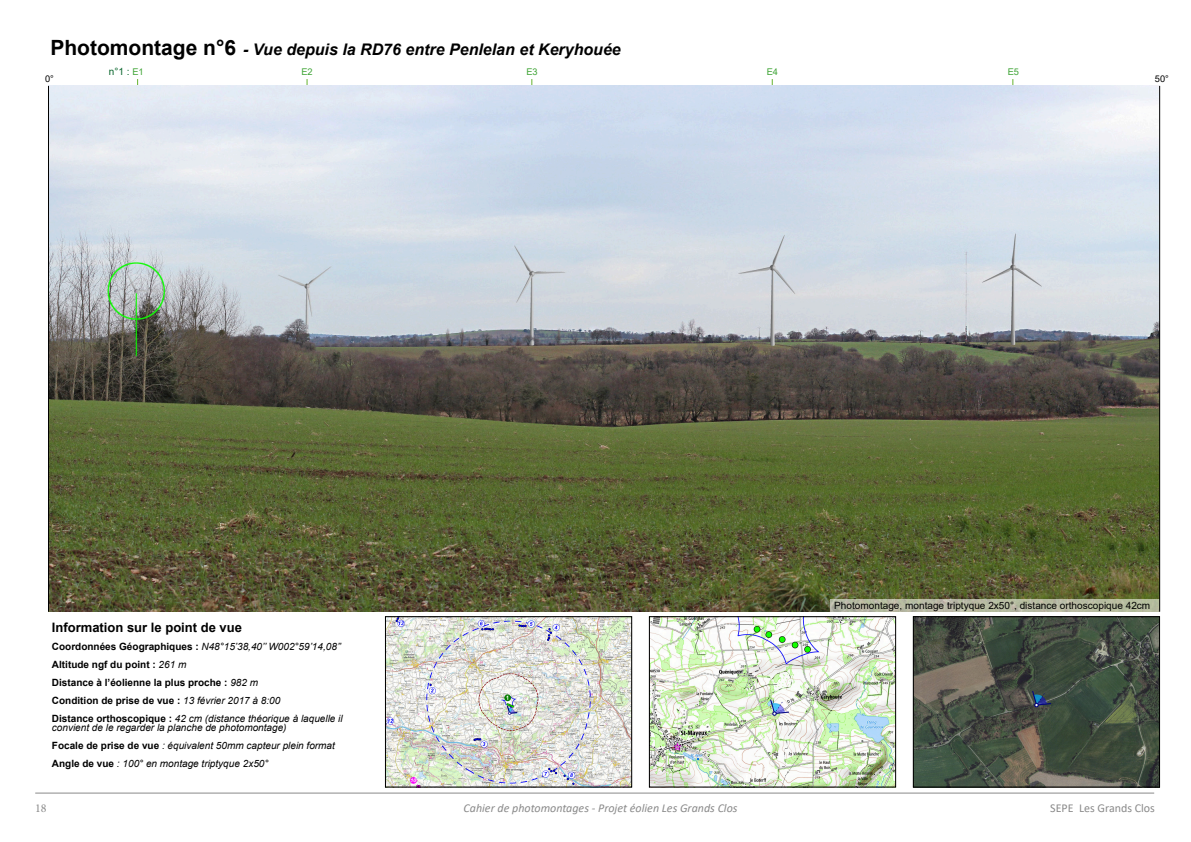
<style>
.page{position:relative;width:1191px;height:842px;background:#fff}
.page>*{position:absolute;margin:0;border:0;box-sizing:border-box;transform-origin:0 0}
.t1{font:italic 700 16px "Arial";color:#000}
.t2{font:700 13px "Arial";color:#000}
.t3{font:italic 12px "Calibri";color:#8a8a8a}
.t4{font:12px "Calibri";color:#8a8a8a}
.t5{font:12px "Minion Pro";color:#8a8a8a}
.t6{font:italic 10px/9px "Arial";color:#000}
.t7{font:700 10px "Arial";color:#000}
.t8{font:10px "Arial";color:#000}
.t9{font:10px "Arial";color:#08652c}
.t10{font:9.2px "Arial";letter-spacing:-.02em;color:#3ea435}
.t11{font:9.2px "Arial";color:#000}
.s1{font-style:normal;font-size:21px}
.s2{font-size:9.2px;color:#3ea435}
.s3{font-weight:700;font-style:normal}
.s4{font-weight:400;font-style:italic}
</style>
<div class="page">
<img style="left:49px;top:86px;width:1110px;height:526px">
<img style="left:387px;top:619px;width:243px;height:166px">
<div style="left:385px;top:617px;width:247px;height:170px;border:1px solid #000"></div>
<img style="left:651px;top:619px;width:242px;height:166px">
<img style="left:915px;top:619px;width:242px;height:166px">
<div style="left:913px;top:617px;width:246px;height:170px;border:1px solid #000"></div>
<hr style="left:35px;top:793px;width:1119px;height:1px;background:#8a8a8a">
<svg style="left:830px;top:599px;width:329px;height:13px;background:#b7baa2"></svg>
<hr style="left:48px;top:86px;width:1px;height:526px;background:#000">
<hr style="left:1159px;top:86px;width:1px;height:526px;background:#000">
<p class="t1" style="left:50px;top:39px;width:572px"><span class="s1">Photomontage n°6</span> - Vue depuis la RD76 entre Penlelan et Keryhouée</p>
<p class="t11" style="left:45px;top:72px;width:10px">0°</p>
<p class="t9" style="left:109px;top:65px;width:36px">n°1 : <span class="s2">E1</span></p>
<p class="t10" style="left:301px;top:65px;width:13px">E2</p>
<p class="t10" style="left:526px;top:65px;width:13px">E3</p>
<p class="t10" style="left:767px;top:65px;width:13px">E4</p>
<p class="t10" style="left:1007px;top:65px;width:13px">E5</p>
<p class="t11" style="left:1154px;top:72px;width:16px">50°</p>
<p class="t2" style="left:52px;top:618px;width:191px">Information sur le point de vue</p>
<p class="t6" style="left:52px;top:642px;width:291px"><span class="s3">Coordonnées Géographiques :</span> N48°15’38,40’’ W002°59’14,08’’</p>
<p class="t7" style="left:52px;top:657px;width:136px">Altitude ngf du point : <span class="s4">261 m</span></p>
<p class="t7" style="left:52px;top:675px;width:208px">Distance à l’éolienne la plus proche : <span class="s4">982 m</span></p>
<p class="t7" style="left:52px;top:693px;width:230px">Condition de prise de vue : <span class="s4">13 février 2017 à 8:00</span></p>
<p class="t6" style="left:52px;top:714px;width:292px"><span class="s3">Distance orthoscopique :</span> 42 cm (distance théorique à laquelle il convient de le regarder la planche de photomontage)</p>
<p class="t6" style="left:52px;top:741px;width:284px"><span class="s3">Focale de prise de vue</span> : équivalent 50mm capteur plein format</p>
<p class="t6" style="left:52px;top:759px;width:218px"><span class="s3">Angle de vue</span> : 100° en montage triptyque 2x50°</p>
<p class="t8" style="left:834px;top:598px;width:317px">Photomontage, montage triptyque 2x50°, distance orthoscopique 42cm</p>
<p class="t5" style="left:35px;top:800px;width:13px">18</p>
<p class="t3" style="left:463px;top:800px;width:275px">Cahier de photomontages - Projet éolien Les Grands Clos</p>
<p class="t4" style="left:1050px;top:800px;width:106px">SEPE Les Grands Clos</p>
</div>
